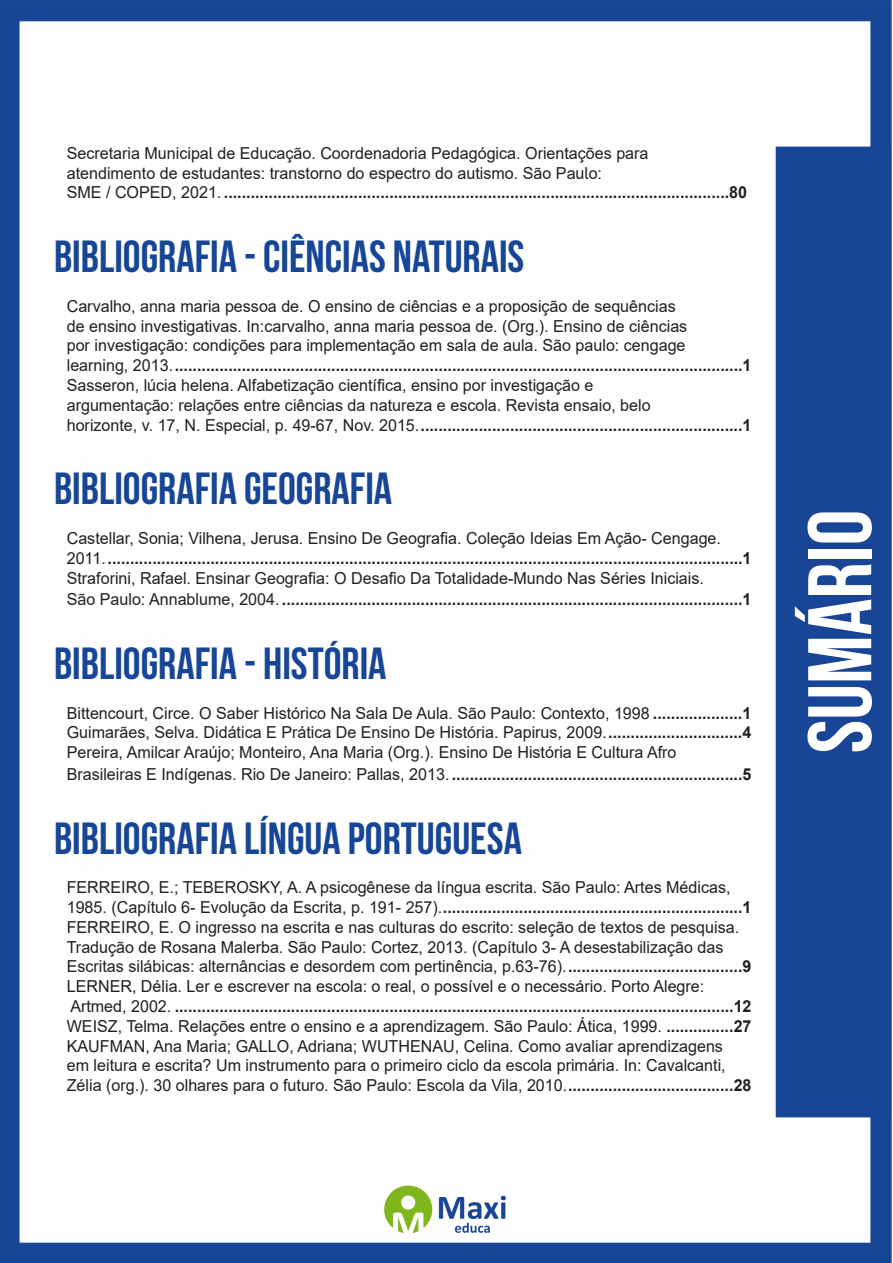
<style>
.page{position:relative;width:893px;height:1263px;background:#fff}
.page>*{position:absolute;margin:0;border:0;box-sizing:border-box;transform-origin:0 0}
.t1{font:700 90px "Bebas Neue";color:#fff}
.t2{font:700 45px "Bebas Neue";color:#184696}
.Titulo{font:16.5px "Arial";color:#231f20}
.Titulo-2{font:700 16.5px "Arial";color:#231f20}
.s1{font-weight:400}
.s2{font-weight:700}
</style>
<div class="page">
<img style="left:0;top:0;width:892px;height:1263px">
<div style="left:53px;top:55px;width:317px;height:121px;background:#fff"></div>
<p class="Titulo" style="left:67px;top:142px;width:583px">Secretaria Municipal de Educação. Coordenadoria Pedagógica. Orientações para</p>
<p class="Titulo" style="left:67px;top:161px;width:537px">atendimento de estudantes: transtorno do espectro do autismo. São Paulo:</p>
<p class="Titulo-2" style="left:67px;top:181px;width:682px"><span class="s1">SME / COPED, 2021.</span> .................................................................................................................80</p>
<p class="t2" style="left:54px;top:232px;width:472px">BIBLIOGRAFIA - CIÊNCIAS NATURAIS</p>
<p class="Titulo" style="left:67px;top:295px;width:610px">Carvalho, anna maria pessoa de. O ensino de ciências e a proposição de sequências</p>
<p class="Titulo" style="left:67px;top:314px;width:622px">de ensino investigativas. In:carvalho, anna maria pessoa de. (Org.). Ensino de ciências</p>
<p class="Titulo" style="left:67px;top:334px;width:620px">por investigação: condições para implementação em sala de aula. São paulo: cengage</p>
<p class="Titulo-2" style="left:67px;top:354px;width:686px"><span class="s1">learning, 2013.</span>...............................................................................................................................1</p>
<p class="Titulo" style="left:67px;top:374px;width:528px">Sasseron, lúcia helena. Alfabetização científica, ensino por investigação e</p>
<p class="Titulo" style="left:67px;top:394px;width:585px">argumentação: relações entre ciências da natureza e escola. Revista ensaio, belo</p>
<p class="Titulo-2" style="left:67px;top:413px;width:686px"><span class="s1">horizonte, v. 17, N. Especial, p. 49-67, Nov. 2015.</span>........................................................................1</p>
<p class="t2" style="left:54px;top:464px;width:340px">BIBLIOGRAFIA GEOGRAFIA</p>
<p class="Titulo" style="left:67px;top:527px;width:656px">Castellar, Sonia; Vilhena, Jerusa. Ensino De Geografia. Coleção Ideias Em Ação- Cengage.</p>
<p class="Titulo-2" style="left:67px;top:546px;width:686px"><span class="s1">2011.</span>..............................................................................................................................................1</p>
<p class="Titulo" style="left:67px;top:566px;width:639px">Straforini, Rafael. Ensinar Geografia: O Desafio Da Totalidade-Mundo Nas Séries Iniciais.</p>
<p class="Titulo-2" style="left:67px;top:588px;width:686px"><span class="s1">São Paulo: Annablume, 2004.</span> .......................................................................................................1</p>
<p class="t2" style="left:54px;top:639px;width:334px">BIBLIOGRAFIA - HISTÓRIA</p>
<p class="Titulo" style="left:67px;top:701px;width:686px">Bittencourt, Circe. O Saber Histórico Na Sala De Aula. São Paulo: Contexto, 1998 <span class="s2">....................1</span></p>
<p class="Titulo" style="left:67px;top:721px;width:686px">Guimarães, Selva. Didática E Prática De Ensino De História. Papirus, 2009.<span class="s2">..............................4</span></p>
<p class="Titulo" style="left:67px;top:741px;width:611px">Pereira, Amilcar Araújo; Monteiro, Ana Maria (Org.). Ensino De História E Cultura Afro</p>
<p class="Titulo-2" style="left:67px;top:762px;width:686px"><span class="s1">Brasileiras E Indígenas. Rio De Janeiro: Pallas, 2013.</span> .................................................................5</p>
<p class="t2" style="left:54px;top:813px;width:469px">BIBLIOGRAFIA LÍNGUA PORTUGUESA</p>
<p class="Titulo" style="left:67px;top:876px;width:665px">FERREIRO, E.; TEBEROSKY, A. A psicogênese da língua escrita. São Paulo: Artes Médicas,</p>
<p class="Titulo-2" style="left:67px;top:895px;width:686px"><span class="s1">1985. (Capítulo 6- Evolução da Escrita, p. 191- 257).</span>...................................................................1</p>
<p class="Titulo" style="left:67px;top:916px;width:674px">FERREIRO, E. O ingresso na escrita e nas culturas do escrito: seleção de textos de pesquisa.</p>
<p class="Titulo" style="left:67px;top:935px;width:658px">Tradução de Rosana Malerba. São Paulo: Cortez, 2013. (Capítulo 3- A desestabilização das</p>
<p class="Titulo" style="left:67px;top:955px;width:686px">Escritas silábicas: alternâncias e desordem com pertinência, p.63-76).<span class="s2">.......................................9</span></p>
<p class="Titulo" style="left:67px;top:975px;width:639px">LERNER, Délia. Ler e escrever na escola: o real, o possível e o necessário. Porto Alegre:</p>
<p class="Titulo-2" style="left:70px;top:994px;width:683px"><span class="s1">Artmed, 2002.</span> .............................................................................................................................12</p>
<p class="Titulo" style="left:67px;top:1015px;width:686px">WEISZ, Telma. Relações entre o ensino e a aprendizagem. São Paulo: Ática, 1999. <span class="s2">...............27</span></p>
<p class="Titulo" style="left:67px;top:1034px;width:658px">KAUFMAN, Ana Maria; GALLO, Adriana; WUTHENAU, Celina. Como avaliar aprendizagens</p>
<p class="Titulo" style="left:67px;top:1054px;width:660px">em leitura e escrita? Um instrumento para o primeiro ciclo da escola primária. In: Cavalcanti,</p>
<p class="Titulo" style="left:67px;top:1074px;width:686px">Zélia (org.). 30 olhares para o futuro. São Paulo: Escola da Vila, 2010.<span class="s2">.....................................28</span></p>
<h1 class="t1" style="left:791px;top:753px;width:245px;rotate:-90deg">SUMÁRIO</h1>
</div>
